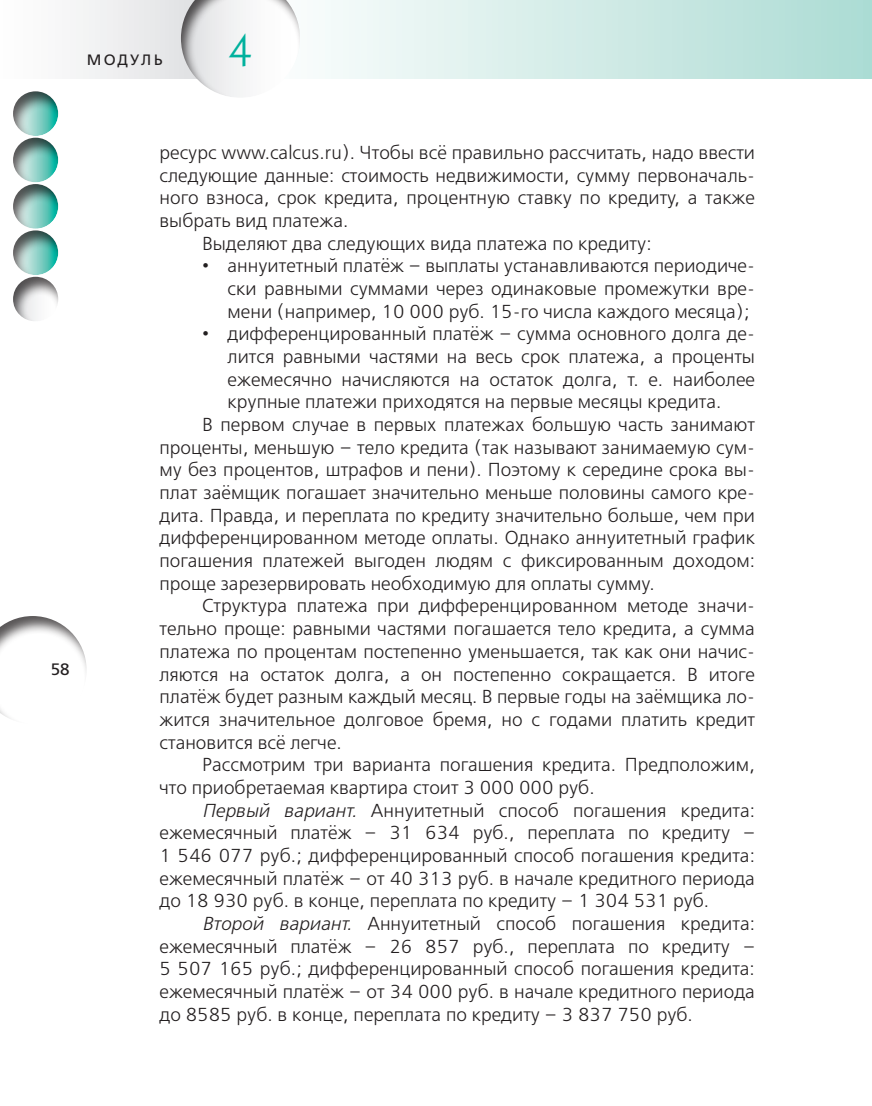
<style>
.page{position:relative;width:872px;height:1106px;background:#fff}
.page>*{position:absolute;margin:0;border:0;box-sizing:border-box;transform-origin:0 0}
.t1{font:45px "Kabel Book ITC";color:#00b19d}
.t2{font:300 18.75px/22.6px "Free Set";color:#231f20;text-align:justify}
.t3{font:16.5px "Free Set C San Pin";color:#231f20}
.t4{font:15px "Free Set C San Pin";letter-spacing:.15em;color:#231f20}
.s1{font-style:italic}
</style>
<div class="page">
<div style="left:240px;top:0;width:632px;height:78px;background:linear-gradient(to right,#fff,#acdbd4)"></div>
<div style="left:13px;top:91px;width:48px;height:47px;background:#231f20;opacity:.75"></div>
<div style="left:13px;top:137px;width:48px;height:47px;background:#231f20;opacity:.75"></div>
<div style="left:13px;top:184px;width:48px;height:46px;background:#231f20;opacity:.75"></div>
<div style="left:13px;top:230px;width:48px;height:47px;background:#231f20;opacity:.75"></div>
<div style="left:13px;top:276px;width:48px;height:47px;background:#231f20;opacity:.75"></div>
<div style="left:0;top:615px;width:89px;height:110px;background:#231f20;opacity:.75"></div>
<svg style="left:76px;top:0;width:105px;height:78px"></svg>
<div style="left:181px;top:0;width:121px;height:100px;background:#231f20;opacity:.75"></div>
<p class="t4" style="left:87px;top:52px;width:77px">МОДУЛЬ</p>
<h1 class="t1" style="left:228px;top:22px;width:26px">4</h1>
<p class="t3" style="left:51px;top:659px;width:20px">58</p>
<p class="t2" style="left:159px;top:142px;width:597px">ресурс www.calcus.ru). Чтобы всё правильно рассчитать, надо ввести</p>
<p class="t2" style="left:159px;top:164px;width:597px">следующие данные: стоимость недвижимости, сумму первоначаль-</p>
<p class="t2" style="left:159px;top:187px;width:597px">ного взноса, срок кредита, процентную ставку по кредиту, а также</p>
<p class="t2" style="left:159px;top:210px;width:190px">выбрать вид платежа.</p>
<p class="t2" style="left:202px;top:232px;width:451px">Выделяют два следующих вида платежа по кредиту:</p>
<p class="t2" style="left:228px;top:255px;width:529px;text-indent:-26px">• аннуитетный платёж – выплаты устанавливаются периодиче&shy;ски равными суммами через одинаковые промежутки вре&shy;мени (например, 10 000 руб. 15-го числа каждого месяца);</p>
<p class="t2" style="left:202px;top:323px;width:554px">• дифференцированный платёж – сумма основного долга де-</p>
<p class="t2" style="left:227px;top:346px;width:529px">лится равными частями на весь срок платежа, а проценты</p>
<p class="t2" style="left:227px;top:368px;width:529px">ежемесячно начисляются на остаток долга, т. е. наиболее</p>
<p class="t2" style="left:227px;top:391px;width:495px">крупные платежи приходятся на первые месяцы кредита.</p>
<p class="t2" style="left:202px;top:414px;width:554px">В первом случае в первых платежах большую часть занимают</p>
<p class="t2" style="left:159px;top:436px;width:597px">проценты, меньшую – тело кредита (так называют занимаемую сум-</p>
<p class="t2" style="left:159px;top:459px;width:597px">му без процентов, штрафов и пени). Поэтому к середине срока вы-</p>
<p class="t2" style="left:159px;top:482px;width:597px">плат заёмщик погашает значительно меньше половины самого кре-</p>
<p class="t2" style="left:159px;top:504px;width:597px">дита. Правда, и переплата по кредиту значительно больше, чем при</p>
<p class="t2" style="left:159px;top:527px;width:597px">дифференцированном методе оплаты. Однако аннуитетный график</p>
<p class="t2" style="left:159px;top:550px;width:597px">погашения платежей выгоден людям с фиксированным доходом:</p>
<p class="t2" style="left:159px;top:572px;width:496px">проще зарезервировать необходимую для оплаты сумму.</p>
<p class="t2" style="left:202px;top:595px;width:554px">Структура платежа при дифференцированном методе значи-</p>
<p class="t2" style="left:159px;top:618px;width:597px">тельно проще: равными частями погашается тело кредита, а сумма</p>
<p class="t2" style="left:159px;top:640px;width:593px">платежа по процентам постепенно уменьшается, так как они начис-</p>
<p class="t2" style="left:159px;top:663px;width:597px">ляются на остаток долга, а он постепенно сокращается. В итоге</p>
<p class="t2" style="left:159px;top:686px;width:597px">платёж будет разным каждый месяц. В первые годы на заёмщика ло-</p>
<p class="t2" style="left:159px;top:708px;width:597px">жится значительное долговое бремя, но с годами платить кредит</p>
<p class="t2" style="left:159px;top:731px;width:184px">становится всё легче.</p>
<p class="t2" style="left:202px;top:754px;width:554px">Рассмотрим три варианта погашения кредита. Предположим,</p>
<p class="t2" style="left:159px;top:776px;width:436px">что приобретаемая квартира стоит 3 000 000 руб.</p>
<p class="t2" style="left:202px;top:799px;width:554px"><span class="s1">Первый вариант.</span> Аннуитетный способ погашения кредита:</p>
<p class="t2" style="left:159px;top:822px;width:597px">ежемесячный платёж – 31 634 руб., переплата по кредиту –</p>
<p class="t2" style="left:159px;top:844px;width:597px">1 546 077 руб.; дифференцированный способ погашения кредита:</p>
<p class="t2" style="left:159px;top:867px;width:597px">ежемесячный платёж – от 40 313 руб. в начале кредитного периода</p>
<p class="t2" style="left:159px;top:890px;width:551px">до 18 930 руб. в конце, переплата по кредиту – 1 304 531 руб.</p>
<p class="t2" style="left:202px;top:912px;width:554px"><span class="s1">Второй вариант.</span> Аннуитетный способ погашения кредита:</p>
<p class="t2" style="left:159px;top:935px;width:597px">ежемесячный платёж – 26 857 руб., переплата по кредиту –</p>
<p class="t2" style="left:159px;top:958px;width:597px">5 507 165 руб.; дифференцированный способ погашения кредита:</p>
<p class="t2" style="left:159px;top:980px;width:597px">ежемесячный платёж – от 34 000 руб. в начале кредитного периода</p>
<p class="t2" style="left:159px;top:1003px;width:535px">до 8585 руб. в конце, переплата по кредиту – 3 837 750 руб.</p>
</div>
